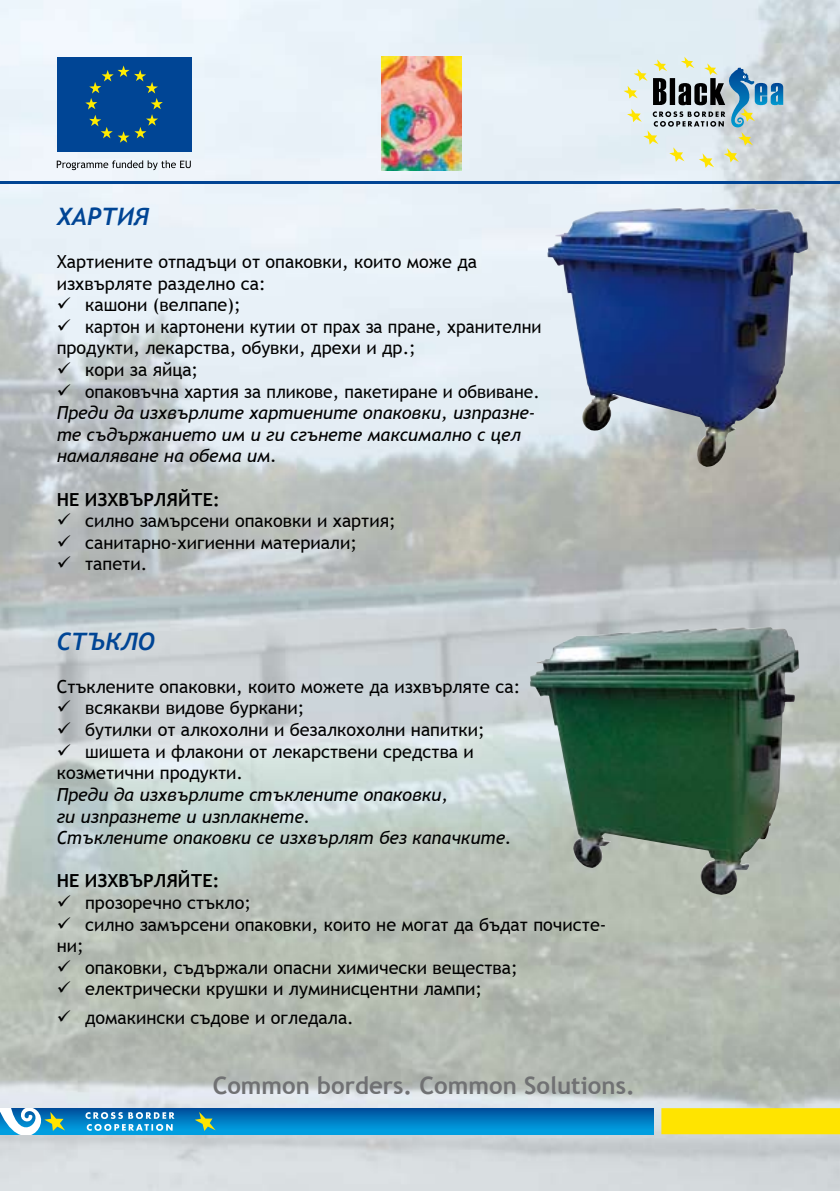
<style>
.page{position:relative;width:840px;height:1191px;background:#fff}
.page>*{position:absolute;margin:0;border:0;box-sizing:border-box;transform-origin:0 0}
.t1{font:700 24px "Trebuchet MS";color:#707173}
.t2{font:italic 700 24px "Trebuchet";color:#004595}
.t3{font:18px/21.6px "Trebuchet MS";color:#000}
.t4{font:italic 18px/21.6px "Trebuchet MS";color:#000}
.t5{font:700 18px "Trebuchet MS";color:#000}
.s1{font-style:normal}
</style>
<div class="page">
<img style="left:0;top:0;width:839px;height:1191px">
<div style="left:57px;top:57px;width:134px;height:94px;background:#004595"></div>
<svg style="left:85px;top:65px;width:78px;height:78px"></svg>
<svg style="left:57px;top:160px;width:134px;height:10px"></svg>
<img style="left:381px;top:57px;width:80px;height:113px">
<hr style="left:0;top:181px;width:839px;height:3px;background:#004494">
<div style="left:0;top:1108px;width:652px;height:26px;background:linear-gradient(to bottom,#004f9c,#03a6e7)"></div>
<div style="left:661px;top:1108px;width:178px;height:26px;background:#ffe400"></div>
<svg style="left:195px;top:1111px;width:20px;height:20px"></svg>
<svg style="left:85px;top:1112px;width:89px;height:18px;background:#4ea4d5"></svg>
<svg style="left:0;top:1108px;width:65px;height:26px"></svg>
<img style="left:547px;top:208px;width:260px;height:259px">
<svg style="left:623px;top:57px;width:159px;height:111px;background:#bcc9c8"></svg>
<img style="left:529px;top:627px;width:269px;height:268px">
<svg style="left:71px;top:311px;width:18px;height:1px"></svg>
<svg style="left:71px;top:333px;width:18px;height:1px"></svg>
<svg style="left:71px;top:376px;width:18px;height:1px"></svg>
<svg style="left:71px;top:397px;width:18px;height:1px"></svg>
<svg style="left:71px;top:527px;width:18px;height:1px"></svg>
<svg style="left:71px;top:549px;width:18px;height:1px"></svg>
<svg style="left:71px;top:570px;width:18px;height:1px"></svg>
<h1 class="t2" style="left:57px;top:201px;width:94px">ХАРТИЯ</h1>
<p class="t3" style="left:57px;top:251px;width:421px">Хартиените отпадъци от опаковки, които може да изхвърляте разделно са:</p>
<p class="t3" style="left:57px;top:294px;width:185px">✓ кашони (велпапе);</p>
<p class="t3" style="left:57px;top:316px;width:486px">✓ картон и картонени кутии от прах за пране, хранителни продукти, лекарства, обувки, дрехи и др.;</p>
<p class="t3" style="left:57px;top:359px;width:143px">✓ кори за яйца;</p>
<p class="t4" style="left:57px;top:380px;width:484px">✓ <span class="s1">опаковъчна хартия за пликове, пакетиране и обвиване.<br></span>Преди да изхвърлите хартиените опаковки, изпразне&shy;те съдържанието им и ги сгънете максимално с цел намаляване на обема им.</p>
<p class="t5" style="left:57px;top:488px;width:164px">НЕ ИЗХВЪРЛЯЙТЕ:</p>
<p class="t3" style="left:57px;top:510px;width:340px">✓ силно замърсени опаковки и хартия;</p>
<p class="t3" style="left:57px;top:532px;width:301px">✓ санитарно-хигиенни материали;</p>
<p class="t3" style="left:57px;top:553px;width:92px">✓ тапети.</p>
<h1 class="t2" style="left:57px;top:626px;width:99px">СТЪКЛО</h1>
<p class="t3" style="left:57px;top:676px;width:465px">Стъклените опаковки, които можете да изхвърляте са:</p>
<p class="t3" style="left:57px;top:697px;width:249px">✓ всякакви видове буркани;</p>
<p class="t3" style="left:57px;top:719px;width:429px">✓ бутилки от алкохолни и безалкохолни напитки;</p>
<p class="t3" style="left:57px;top:740px;width:418px">✓ шишета и флакони от лекарствени средства и козметични продукти.</p>
<p class="t4" style="left:57px;top:784px;width:456px">Преди да изхвърлите стъклените опаковки,<br>ги изпразнете и изплакнете.<br>Стъклените опаковки се изхвърлят без капачките.</p>
<p class="t5" style="left:57px;top:869px;width:164px">НE ИЗХВЪРЛЯЙТЕ:</p>
<p class="t3" style="left:57px;top:892px;width:196px">✓ прозоречно стъкло;</p>
<p class="t3" style="left:57px;top:913px;width:551px">✓ силно замърсени опаковки, които не могат да бъдат почисте&shy;ни;</p>
<p class="t3" style="left:57px;top:956px;width:462px">✓ опаковки, съдържали опасни химически вещества;</p>
<p class="t3" style="left:57px;top:978px;width:426px">✓ електрически крушки и луминисцентни лампи;</p>
<p class="t3" style="left:57px;top:1007px;width:298px">✓ домакински съдове и огледала.</p>
<h1 class="t1" style="left:212px;top:1070px;width:423px">Common borders. Common Solutions.</h1>
</div>
